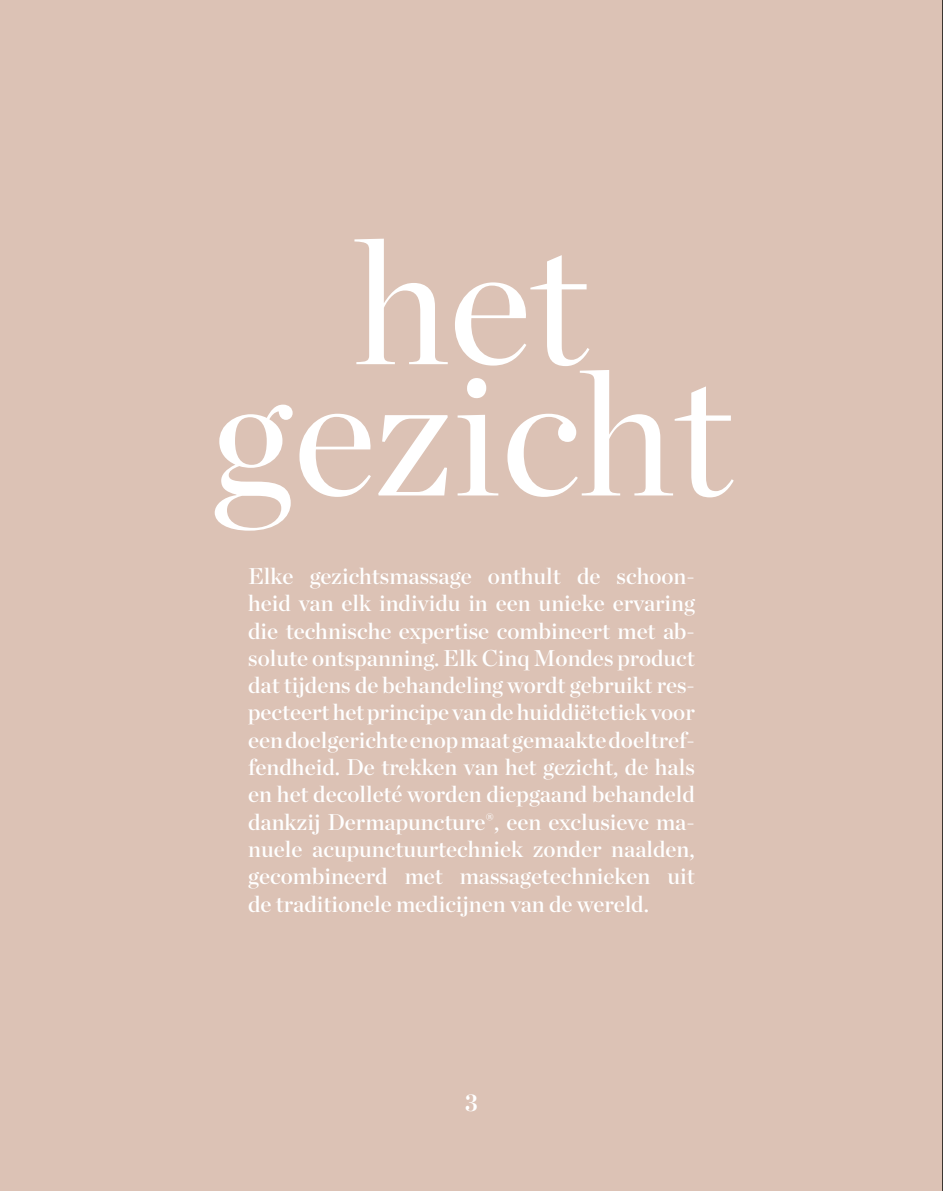
<style>
.page{position:relative;width:943px;height:1191px;background:#dcc2b5}
.page>*{position:absolute;margin:0;border:0;box-sizing:border-box;transform-origin:0 0}
.t1{font:175px/131.2px "Chronicle Display";color:#fff;text-align:center}
.t2{font:700 24.5px "Chronicle Display";color:#fff;scale:.9 1}
.t3{font:22.75px/27.3px "Chronicle Display Semi";color:#fff;text-align:justify}
</style>
<div class="page">
<hr style="left:942px;top:0;width:1px;height:1191px;background:#000">
<h1 class="t1" style="left:211px;top:224px;width:523px">het gezicht</h1>
<p class="t3" style="left:248px;top:560px;width:448px">Elke gezichtsmassage onthult de schoon&shy;heid van elk individu in een unieke ervaring die technische expertise combineert met ab&shy;solute ontspanning. Elk Cinq Mondes product dat tijdens de behandeling wordt gebruikt res&shy;pecteert het principe van de huiddiëtetiek voor een doelgerichte enop maat gemaakte doeltref&shy;fendheid. De trekken van het gezicht, de hals en het decolleté worden diepgaand behandeld dankzij Dermapuncture®, een exclusieve ma&shy;nuele acupunctuurtechniek zonder naalden, gecombineerd met massagetechnieken uit de traditionele medicijnen van de wereld.</p>
<p class="t2" style="left:465px;top:1083px;width:15px">3</p>
</div>
